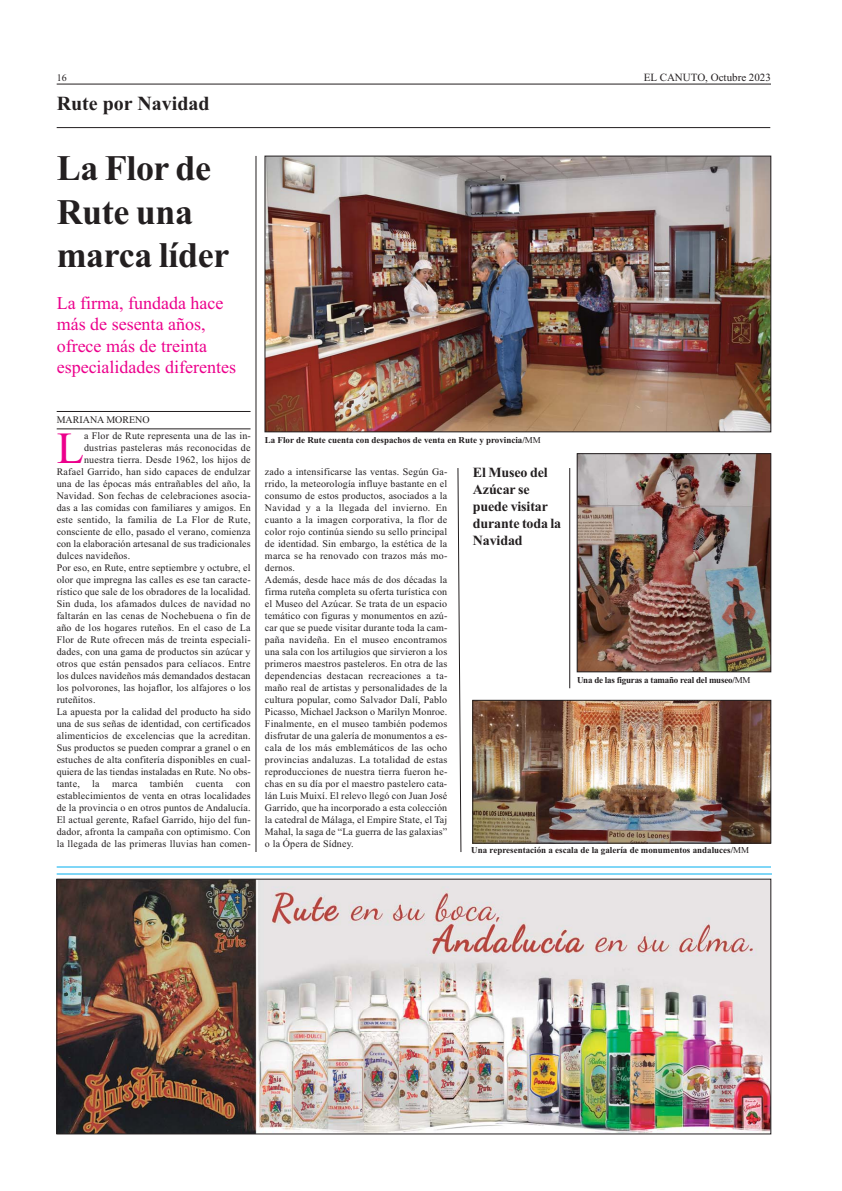
<style>
.page{position:relative;width:842px;height:1191px;background:#fff}
.page>*{position:absolute;margin:0;border:0;box-sizing:border-box;transform-origin:0 0}
.t1{font:44.6px "Times New Roman";color:#ec008c}
.t2{font:700 36px/43.2px "Times New Roman";letter-spacing:-.01em;color:#231f20}
.t3{font:700 20px "Times New Roman";color:#231f20}
.t4{font:18px/21.6px "Times New Roman";color:#ec008c}
.t5{font:700 14px/16.8px "Times New Roman";letter-spacing:-.01em;color:#231f20}
.t6{font:11px "Times New Roman";color:#231f20}
.t7{font:10px/12px "Times New Roman";letter-spacing:.015em;color:#231f20}
.t8{font:700 9px "Times New Roman";color:#231f20}
.t9{font:700 9px "Times New Roman";letter-spacing:-.025em;color:#231f20}
.s1{font-weight:400}
</style>
<div class="page">
<hr style="left:57px;top:84px;width:714px;height:1px;background:#231f20">
<hr style="left:57px;top:127px;width:713px;height:1px;background:#231f20">
<img style="left:267px;top:158px;width:502px;height:272px">
<div style="left:265px;top:156px;width:506px;height:276px;border:1px solid #231f20"></div>
<img style="left:579px;top:456px;width:190px;height:214px">
<div style="left:577px;top:454px;width:194px;height:218px;border:1px solid #231f20"></div>
<hr style="left:57px;top:411px;width:194px;height:1px;background:#231f20">
<hr style="left:57px;top:429px;width:194px;height:1px;background:#231f20">
<hr style="left:256px;top:156px;width:1px;height:696px;background:#231f20">
<svg style="left:458px;top:468px;width:3px;height:384px"></svg>
<img style="left:59px;top:881px;width:710px;height:251px">
<div style="left:57px;top:879px;width:714px;height:255px;border:1px solid #231f20"></div>
<img style="left:475px;top:702px;width:294px;height:139px">
<div style="left:473px;top:700px;width:298px;height:143px;border:1px solid #231f20"></div>
<hr style="left:57px;top:874px;width:715px;height:1px;background:#00aeef">
<hr style="left:57px;top:867px;width:714px;height:1px;background:#00aeef">
<hr style="left:570px;top:468px;width:1px;height:220px;background:#231f20">
<p class="t7" style="left:57px;top:72px;width:11px">16</p>
<p class="t6" style="left:644px;top:74px;width:129px">EL CANUTO, Octubre 2023</p>
<h3 class="t3" style="left:57px;top:96px;width:154px">Rute por Navidad</h3>
<h2 class="t2" style="left:57px;top:151px;width:174px">La Flor de<br>Rute una marca líder</h2>
<h3 class="t4" style="left:57px;top:293px;width:181px">La firma, fundada hace más de sesenta años, ofrece más de treinta especialidades diferentes</h3>
<p class="t7" style="left:57px;top:415px;width:95px">MARIANA MORENO</p>
<h1 class="t1" style="left:57px;top:432px;width:29px">L</h1>
<p class="t7" style="left:84px;top:431px;width:168px">a Flor de Rute representa una de las in-</p>
<p class="t7" style="left:84px;top:443px;width:168px">dustrias pasteleras más reconocidas de</p>
<p class="t7" style="left:84px;top:455px;width:168px">nuestra tierra. Desde 1962, los hijos de</p>
<p class="t7" style="left:57px;top:467px;width:195px">Rafael Garrido, han sido capaces de endulzar</p>
<p class="t7" style="left:57px;top:479px;width:195px">una de las épocas más entrañables del año, la</p>
<p class="t7" style="left:57px;top:491px;width:196px">Navidad. Son fechas de celebraciones asocia-</p>
<p class="t7" style="left:57px;top:503px;width:195px">das a las comidas con familiares y amigos. En</p>
<p class="t7" style="left:57px;top:515px;width:195px">este sentido, la familia de La Flor de Rute,</p>
<p class="t7" style="left:57px;top:527px;width:195px">consciente de ello, pasado el verano, comienza</p>
<p class="t7" style="left:57px;top:539px;width:195px">con la elaboración artesanal de sus tradicionales</p>
<p class="t7" style="left:57px;top:551px;width:75px">dulces navideños.</p>
<p class="t7" style="left:57px;top:563px;width:195px">Por eso, en Rute, entre septiembre y octubre, el</p>
<p class="t7" style="left:57px;top:575px;width:196px">olor que impregna las calles es ese tan caracte-</p>
<p class="t7" style="left:57px;top:587px;width:195px">rístico que sale de los obradores de la localidad.</p>
<p class="t7" style="left:57px;top:599px;width:195px">Sin duda, los afamados dulces de navidad no</p>
<p class="t7" style="left:57px;top:611px;width:195px">faltarán en las cenas de Nochebuena o fin de</p>
<p class="t7" style="left:57px;top:623px;width:195px">año de los hogares ruteños. En el caso de La</p>
<p class="t7" style="left:57px;top:635px;width:196px">Flor de Rute ofrecen más de treinta especiali-</p>
<p class="t7" style="left:57px;top:647px;width:195px">dades, con una gama de productos sin azúcar y</p>
<p class="t7" style="left:57px;top:659px;width:195px">otros que están pensados para celíacos. Entre</p>
<p class="t7" style="left:57px;top:671px;width:195px">los dulces navideños más demandados destacan</p>
<p class="t7" style="left:57px;top:683px;width:195px">los polvorones, las hojaflor, los alfajores o los</p>
<p class="t7" style="left:57px;top:695px;width:40px">ruteñitos.</p>
<p class="t7" style="left:57px;top:707px;width:195px">La apuesta por la calidad del producto ha sido</p>
<p class="t7" style="left:57px;top:719px;width:195px">una de sus señas de identidad, con certificados</p>
<p class="t7" style="left:57px;top:731px;width:195px">alimenticios de excelencias que la acreditan.</p>
<p class="t7" style="left:57px;top:743px;width:195px">Sus productos se pueden comprar a granel o en</p>
<p class="t7" style="left:57px;top:755px;width:196px">estuches de alta confitería disponibles en cual-</p>
<p class="t7" style="left:57px;top:767px;width:196px">quiera de las tiendas instaladas en Rute. No obs-</p>
<p class="t7" style="left:57px;top:779px;width:195px">tante, la marca también cuenta con</p>
<p class="t7" style="left:57px;top:791px;width:195px">establecimientos de venta en otras localidades</p>
<p class="t7" style="left:57px;top:803px;width:195px">de la provincia o en otros puntos de Andalucía.</p>
<p class="t7" style="left:57px;top:815px;width:196px">El actual gerente, Rafael Garrido, hijo del fun-</p>
<p class="t7" style="left:57px;top:827px;width:195px">dador, afronta la campaña con optimismo. Con</p>
<p class="t7" style="left:57px;top:839px;width:196px">la llegada de las primeras lluvias han comen-</p>
<p class="t8" style="left:265px;top:437px;width:278px">La Flor de Rute cuenta con despachos de venta en Rute y provincia/<span class="s1">MM</span></p>
<p class="t7" style="left:265px;top:467px;width:184px">zado a intensificarse las ventas. Según Ga&shy;rrido, la meteorología influye bastante en el consumo de estos productos, asociados a la Navidad y a la llegada del invierno. En cuanto a la imagen corporativa, la flor de color rojo continúa siendo su sello principal de identidad. Sin embargo, la estética de la marca se ha renovado con trazos más mo&shy;dernos.<br>Además, desde hace más de dos décadas la firma ruteña completa su oferta turística con el Museo del Azúcar. Se trata de un espacio temático con figuras y monumentos en azú&shy;car que se puede visitar durante toda la cam&shy;paña navideña. En el museo encontramos una sala con los artilugios que sirvieron a los primeros maestros pasteleros. En otra de las dependencias destacan recreaciones a ta&shy;maño real de artistas y personalidades de la cultura popular, como Salvador Dalí, Pablo Picasso, Michael Jackson o Marilyn Monroe.<br>Finalmente, en el museo también podemos disfrutar de una galería de monumentos a es&shy;cala de los más emblemáticos de las ocho provincias andaluzas. La totalidad de estas reproducciones de nuestra tierra fueron he&shy;chas en su día por el maestro pastelero cata&shy;lán Luis Muixí. El relevo llegó con Juan José Garrido, que ha incorporado a esta colección la catedral de Málaga, el Empire State, el Taj Mahal, la saga de “La guerra de las galaxias” o la Ópera de Sídney.</p>
<h3 class="t5" style="left:473px;top:466px;width:90px">El Museo del<br>Azúcar se puede visitar durante toda la<br>Navidad</h3>
<p class="t9" style="left:577px;top:677px;width:175px">Una de las figuras a tamaño real del museo/<span class="s1">MM</span></p>
<p class="t8" style="left:471px;top:847px;width:279px">Una representación a escala de la galería de monumentos andaluces/<span class="s1">MM</span></p>
</div>
